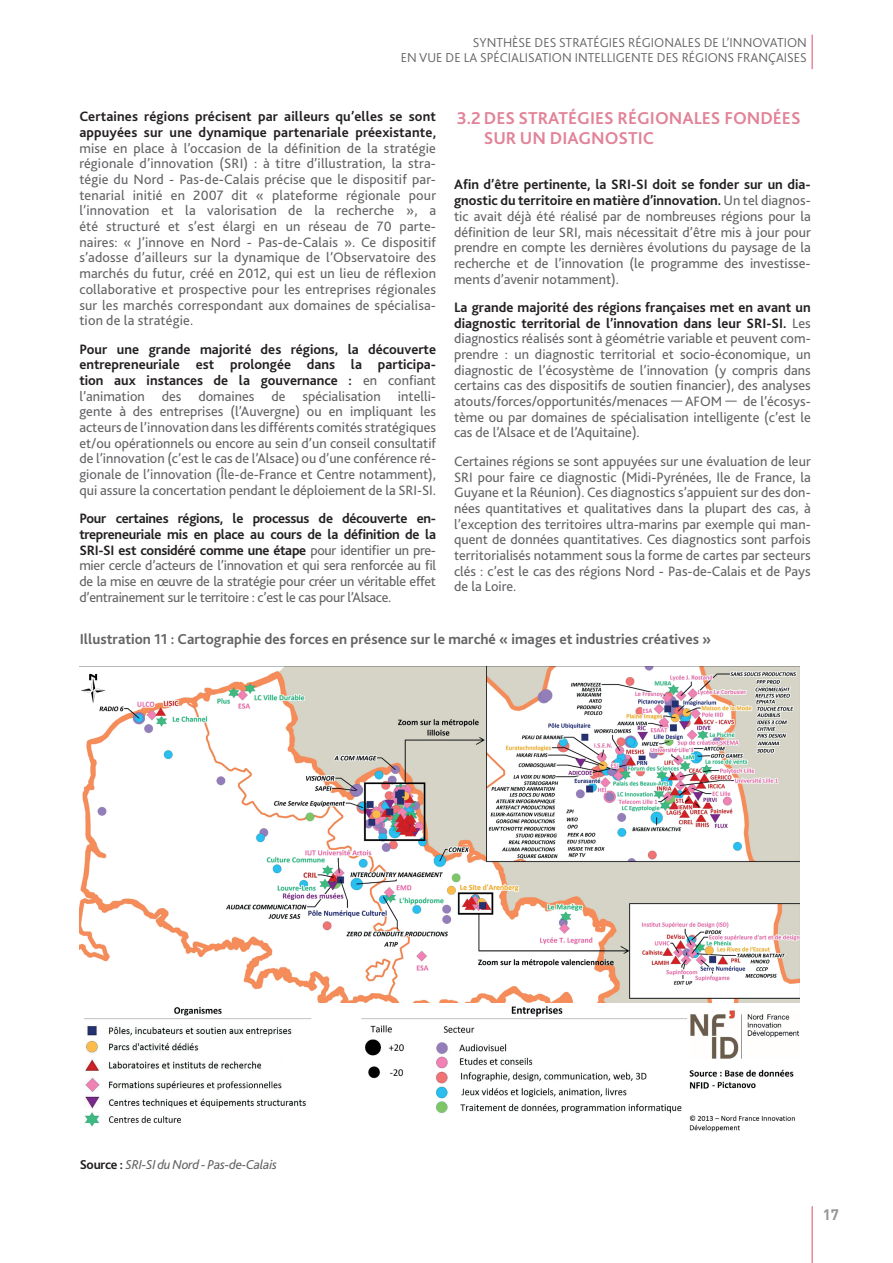
<style>
.page{position:relative;width:893px;height:1263px;background:#fff}
.page>*{position:absolute;margin:0;border:0;box-sizing:border-box;transform-origin:0 0}
.t1{font:700 18px/19.8px "Bliss 2";color:#e28398}
.t2{font:700 15px "Bliss 2";color:#636366}
.t3{font:700 15px "DIN Pro";color:#939598}
.t4{font:14.25px/15.8px "Bliss 2";color:#636366;text-align:justify}
.t5{font:700 14.25px/15.8px "Bliss 2";letter-spacing:.01em;color:#231f20}
.t6{font:300 13.5px/14.9px "Bliss 2";color:#636366;text-align:right}
.t7{font:italic 13.5px "Bliss 2";letter-spacing:-.02em;color:#636366}
.s1{font-weight:700;color:#231f20}
.s2{font-weight:700;font-style:normal;color:#231f20}
</style>
<div class="page">
<hr style="left:812px;top:1206px;width:1px;height:57px;background:#e28398">
<hr style="left:812px;top:35px;width:1px;height:34px;background:#e28398">
<img style="left:80px;top:666px;width:719px;height:337px">
<img style="left:84px;top:1006px;width:603px;height:121px">
<img style="left:689px;top:1010px;width:111px;height:122px">
<p class="t6" style="left:401px;top:35px;width:407px">SYNTHÈSE DES STRATÉGIES RÉGIONALES DE L’INNOVATION<br>EN VUE DE LA SPÉCIALISATION INTELLIGENTE DES RÉGIONS FRANÇAISES</p>
<p class="t5" style="left:79px;top:109px;width:358px">Certaines régions précisent par ailleurs qu’elles se sont appuyées sur une dynamique partenariale préexistante,</p>
<p class="t4" style="left:79px;top:140px;width:358px">mise en place à l’occasion de la définition de la stratégie régionale d’innovation (SRI) : à titre d’illustration, la stra&shy;tégie du Nord - Pas-de-Calais précise que le dispositif par&shy;tenarial initié en 2007 dit « plateforme régionale pour l’innovation et la valorisation de la recherche », a été structuré et s’est élargi en un réseau de 70 parte&shy;naires: « J’innove en Nord - Pas-de-Calais ». Ce dispositif s’adosse d’ailleurs sur la dynamique de l’Observatoire des marchés du futur, créé en 2012, qui est un lieu de réflexion collaborative et prospective pour les entreprises régionales sur les marchés correspondant aux domaines de spécialisa&shy;tion de la stratégie.</p>
<p class="t4" style="left:79px;top:341px;width:358px"><span class="s1">Pour une grande majorité des régions, la découverte entrepreneuriale est prolongée dans la participa&shy;tion aux instances de la gouvernance :</span> en confiant l’animation des domaines de spécialisation intelli&shy;gente à des entreprises (l’Auvergne) ou en impliquant les acteurs de l’innovation dans les différents comités stratégiques et/ou opérationnels ou encore au sein d’un conseil consultatif de l’innovation (c’est le cas de l’Alsace) ou d’une conférence ré&shy;gionale de l’innovation (Île-de-France et Centre notamment), qui assure la concertation pendant le déploiement de la SRI-SI.</p>
<p class="t4" style="left:79px;top:511px;width:358px"><span class="s1">Pour certaines régions, le processus de découverte en&shy;trepreneuriale mis en place au cours de la définition de la SRI-SI est considéré comme une étape</span> pour identifier un pre&shy;mier cercle d’acteurs de l’innovation et qui sera renforcée au fil de la mise en œuvre de la stratégie pour créer un véritable effet d’entrainement sur le territoire : c’est le cas pour l’Alsace.</p>
<p class="t1" style="left:484px;top:108px;width:318px;text-indent:-27px">3.2 DES STRATÉGIES RÉGIONALES FONDÉES<br>SUR UN DIAGNOSTIC</p>
<p class="t4" style="left:454px;top:177px;width:358px"><span class="s1">Afin d’être pertinente, la SRI-SI doit se fonder sur un dia&shy;gnostic du territoire en matière d’innovation.</span> Un tel diagnos&shy;tic avait déjà été réalisé par de nombreuses régions pour la définition de leur SRI, mais nécessitait d’être mis à jour pour prendre en compte les dernières évolutions du paysage de la recherche et de l’innovation (le programme des investisse&shy;ments d’avenir notamment).</p>
<p class="t4" style="left:454px;top:299px;width:358px"><span class="s1">La grande majorité des régions françaises met en avant un diagnostic territorial de l’innovation dans leur SRI-SI.</span> Les diagnostics réalisés sont à géométrie variable et peuvent com&shy;prendre : un diagnostic territorial et socio-économique, un diagnostic de l’écosystème de l’innovation (y compris dans certains cas des dispositifs de soutien financier), des analyses atouts/forces/opportunités/menaces — AFOM — de l’écosys&shy;tème ou par domaines de spécialisation intelligente (c’est le cas de l’Alsace et de l’Aquitaine).</p>
<p class="t4" style="left:454px;top:453px;width:358px">Certaines régions se sont appuyées sur une évaluation de leur SRI pour faire ce diagnostic (Midi-Pyrénées, Ile de France, la Guyane et la Réunion). Ces diagnostics s’appuient sur des don&shy;nées quantitatives et qualitatives dans la plupart des cas, à l’exception des territoires ultra-marins par exemple qui man&shy;quent de données quantitatives. Ces diagnostics sont parfois territorialisés notamment sous la forme de cartes par secteurs clés : c’est le cas des régions Nord - Pas-de-Calais et de Pays de la Loire.</p>
<p class="t2" style="left:80px;top:630px;width:633px">Illustration 11 : Cartographie des forces en présence sur le marché « images et industries créatives »</p>
<p class="t7" style="left:80px;top:1156px;width:199px"><span class="s2">Source :</span> SRI-SI du Nord - Pas-de-Calais</p>
<p class="t3" style="left:823px;top:1205px;width:18px">17</p>
</div>
